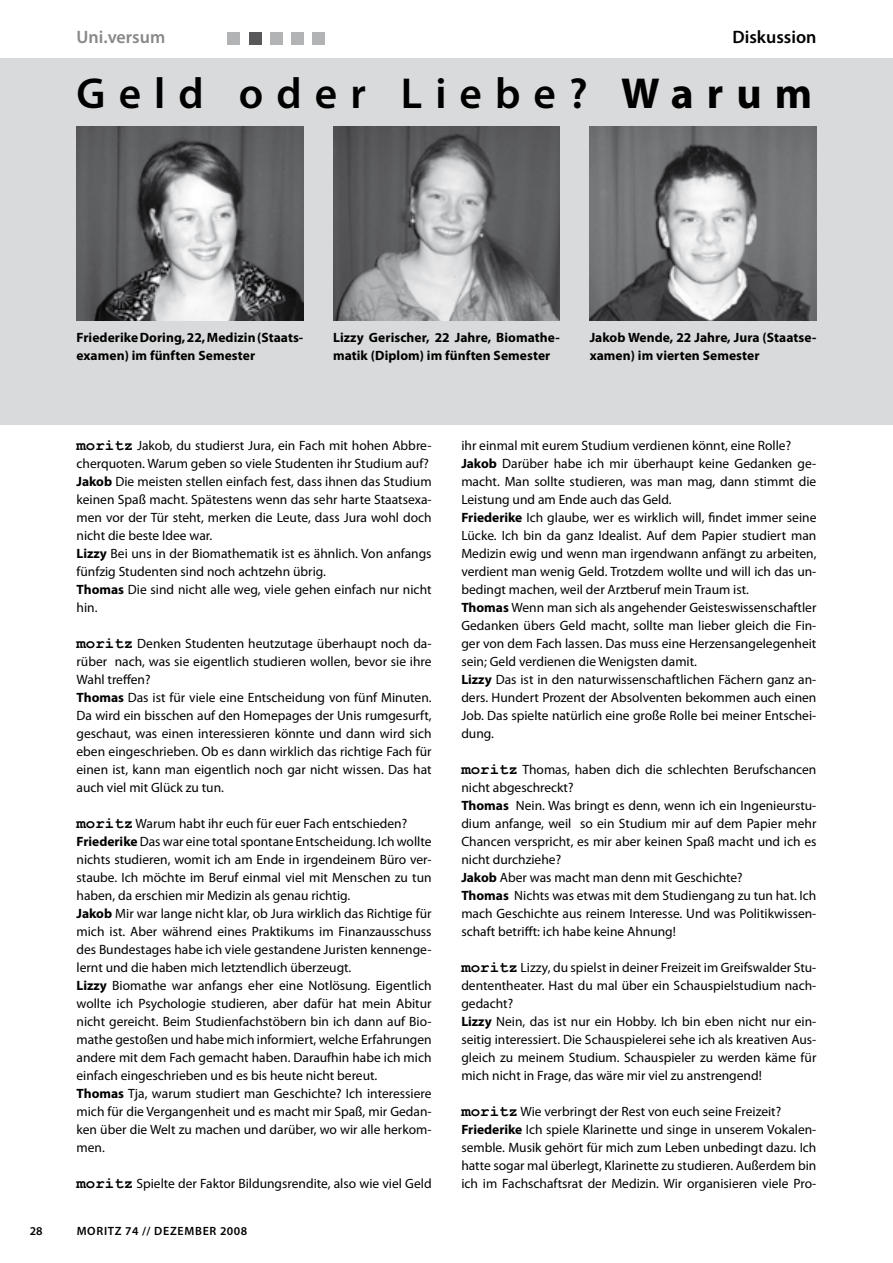
<style>
.page{position:relative;width:893px;height:1263px;background:#fff}
.page>*{position:absolute;margin:0;border:0;box-sizing:border-box;transform-origin:0 0}
.t1{font:600 43.5px "Myriad Pro";letter-spacing:.3em;color:#000}
.t2{font:600 18px "Myriad Pro";color:#87888a}
.t3{font:600 18px "Myriad Pro";color:#000}
.t4{font:13.5px/18px "Myriad Pro";color:#000}
.t5{font:700 13.5px/18px "Myriad Pro";letter-spacing:.005em;color:#000}
.t6{font:600 12px "Myriad Pro";letter-spacing:.06em;color:#000}
.s1{font-weight:700}
.s2{font-family:"Courier New";font-weight:700;font-size:15.75px}
</style>
<div class="page">
<div style="left:227px;top:32px;width:13px;height:13px;background:#b1b3b4"></div>
<div style="left:249px;top:32px;width:12px;height:13px;background:#58585a"></div>
<div style="left:270px;top:32px;width:13px;height:13px;background:#b1b3b4"></div>
<div style="left:291px;top:32px;width:13px;height:13px;background:#b1b3b4"></div>
<div style="left:313px;top:32px;width:12px;height:13px;background:#b1b3b4"></div>
<div style="left:0;top:59px;width:893px;height:366px;background:#d9dadb"></div>
<img style="left:333px;top:126px;width:227px;height:194px">
<img style="left:77px;top:126px;width:226px;height:194px">
<img style="left:590px;top:126px;width:226px;height:194px">
<h2 class="t2" style="left:77px;top:26px;width:90px">Uni.versum</h2>
<h2 class="t3" style="left:732px;top:26px;width:85px">Diskussion</h2>
<h1 class="t1" style="left:77px;top:66px;width:737px">Geld oder Liebe? <span class="s1">Warum</span></h1>
<p class="t5" style="left:77px;top:328px;width:228px">Friederike Doring, 22, Medizin (Staats&shy;examen) im fünften Semester</p>
<p class="t5" style="left:333px;top:328px;width:228px">Lizzy Gerischer, 22 Jahre, Biomathe&shy;matik (Diplom) im fünften Semester</p>
<p class="t5" style="left:590px;top:328px;width:228px">Jakob Wende, 22 Jahre, Jura (Staatse&shy;xamen) im vierten Semester</p>
<p class="t4" style="left:77px;top:436px;width:357px"><span class="s2">moritz</span> Jakob, du studierst Jura, ein Fach mit hohen Abbre&shy;cherquoten. Warum geben so viele Studenten ihr Studium auf?<br><span class="s1">Jakob</span> Die meisten stellen einfach fest, dass ihnen das Studium keinen Spaß macht. Spätestens wenn das sehr harte Staatsexa&shy;men vor der Tür steht, merken die Leute, dass Jura wohl doch nicht die beste Idee war.<br><span class="s1">Lizzy</span> Bei uns in der Biomathematik ist es ähnlich. Von anfangs fünfzig Studenten sind noch achtzehn übrig.<br><span class="s1">Thomas</span> Die sind nicht alle weg, viele gehen einfach nur nicht hin.</p>
<p class="t4" style="left:77px;top:634px;width:357px"><span class="s2">moritz</span> Denken Studenten heutzutage überhaupt noch da&shy;rüber nach, was sie eigentlich studieren wollen, bevor sie ihre Wahl treffen?<br><span class="s1">Thomas</span> Das ist für viele eine Entscheidung von fünf Minuten.<br>Da wird ein bisschen auf den Homepages der Unis rumgesurft, geschaut, was einen interessieren könnte und dann wird sich eben eingeschrieben. Ob es dann wirklich das richtige Fach für einen ist, kann man eigentlich noch gar nicht wissen. Das hat auch viel mit Glück zu tun.</p>
<p class="t4" style="left:77px;top:814px;width:357px"><span class="s2">moritz</span> Warum habt ihr euch für euer Fach entschieden?<br><span class="s1">Friederike</span> Das war eine total spontane Entscheidung. Ich wollte nichts studieren, womit ich am Ende in irgendeinem Büro ver&shy;staube. Ich möchte im Beruf einmal viel mit Menschen zu tun haben, da erschien mir Medizin als genau richtig.<br><span class="s1">Jakob</span> Mir war lange nicht klar, ob Jura wirklich das Richtige für mich ist. Aber während eines Praktikums im Finanzausschuss des Bundestages habe ich viele gestandene Juristen kennenge&shy;lernt und die haben mich letztendlich überzeugt.<br><span class="s1">Lizzy</span> Biomathe war anfangs eher eine Notlösung. Eigentlich wollte ich Psychologie studieren, aber dafür hat mein Abitur nicht gereicht. Beim Studienfachstöbern bin ich dann auf Bio&shy;mathe gestoßen und habe mich informiert, welche Erfahrungen andere mit dem Fach gemacht haben. Daraufhin habe ich mich einfach eingeschrieben und es bis heute nicht bereut.<br><span class="s1">Thomas</span> Tja, warum studiert man Geschichte? Ich interessiere mich für die Vergangenheit und es macht mir Spaß, mir Gedan&shy;ken über die Welt zu machen und darüber, wo wir alle herkom&shy;men.</p>
<p class="t4" style="left:77px;top:1174px;width:357px"><span class="s2">moritz</span> Spielte der Faktor Bildungsrendite, also wie viel Geld</p>
<p class="t6" style="left:30px;top:1223px;width:14px">28</p>
<p class="t6" style="left:77px;top:1224px;width:172px">Moritz 74 // DEZEMBER 2008</p>
<p class="t4" style="left:461px;top:436px;width:357px">ihr einmal mit eurem Studium verdienen könnt, eine Rolle?<br><span class="s1">Jakob</span> Darüber habe ich mir überhaupt keine Gedanken ge&shy;macht. Man sollte studieren, was man mag, dann stimmt die Leistung und am Ende auch das Geld.<br><span class="s1">Friederike</span> Ich glaube, wer es wirklich will, findet immer seine Lücke. Ich bin da ganz Idealist. Auf dem Papier studiert man Medizin ewig und wenn man irgendwann anfängt zu arbeiten, verdient man wenig Geld. Trotzdem wollte und will ich das un&shy;bedingt machen, weil der Arztberuf mein Traum ist.<br><span class="s1">Thomas</span> Wenn man sich als angehender Geisteswissenschaftler Gedanken übers Geld macht, sollte man lieber gleich die Fin&shy;ger von dem Fach lassen. Das muss eine Herzensangelegenheit sein; Geld verdienen die Wenigsten damit.<br><span class="s1">Lizzy</span> Das ist in den naturwissenschaftlichen Fächern ganz an&shy;ders. Hundert Prozent der Absolventen bekommen auch einen Job. Das spielte natürlich eine große Rolle bei meiner Entschei&shy;dung.</p>
<p class="t4" style="left:461px;top:760px;width:357px"><span class="s2">moritz</span> Thomas, haben dich die schlechten Berufschancen nicht abgeschreckt?<br><span class="s1">Thomas</span> Nein. Was bringt es denn, wenn ich ein Ingenieurstu&shy;dium anfange, weil so ein Studium mir auf dem Papier mehr Chancen verspricht, es mir aber keinen Spaß macht und ich es nicht durchziehe?<br><span class="s1">Jakob</span> Aber was macht man denn mit Geschichte?<br><span class="s1">Thomas</span> Nichts was etwas mit dem Studiengang zu tun hat. Ich mach Geschichte aus reinem Interesse. Und was Politikwissen&shy;schaft betrifft: ich habe keine Ahnung!</p>
<p class="t4" style="left:461px;top:958px;width:357px"><span class="s2">moritz</span> Lizzy, du spielst in deiner Freizeit im Greifswalder Stu&shy;dententheater. Hast du mal über ein Schauspielstudium nach&shy;gedacht?<br><span class="s1">Lizzy</span> Nein, das ist nur ein Hobby. Ich bin eben nicht nur ein&shy;seitig interessiert. Die Schauspielerei sehe ich als kreativen Aus&shy;gleich zu meinem Studium. Schauspieler zu werden käme für mich nicht in Frage, das wäre mir viel zu anstrengend!</p>
<p class="t4" style="left:461px;top:1102px;width:357px"><span class="s2">moritz</span> Wie verbringt der Rest von euch seine Freizeit?<br><span class="s1">Friederike</span> Ich spiele Klarinette und singe in unserem Vokalen&shy;semble. Musik gehört für mich zum Leben unbedingt dazu. Ich hatte sogar mal überlegt, Klarinette zu studieren. Außerdem bin ich im Fachschaftsrat der Medizin. Wir organisieren viele Pro-</p>
</div>
